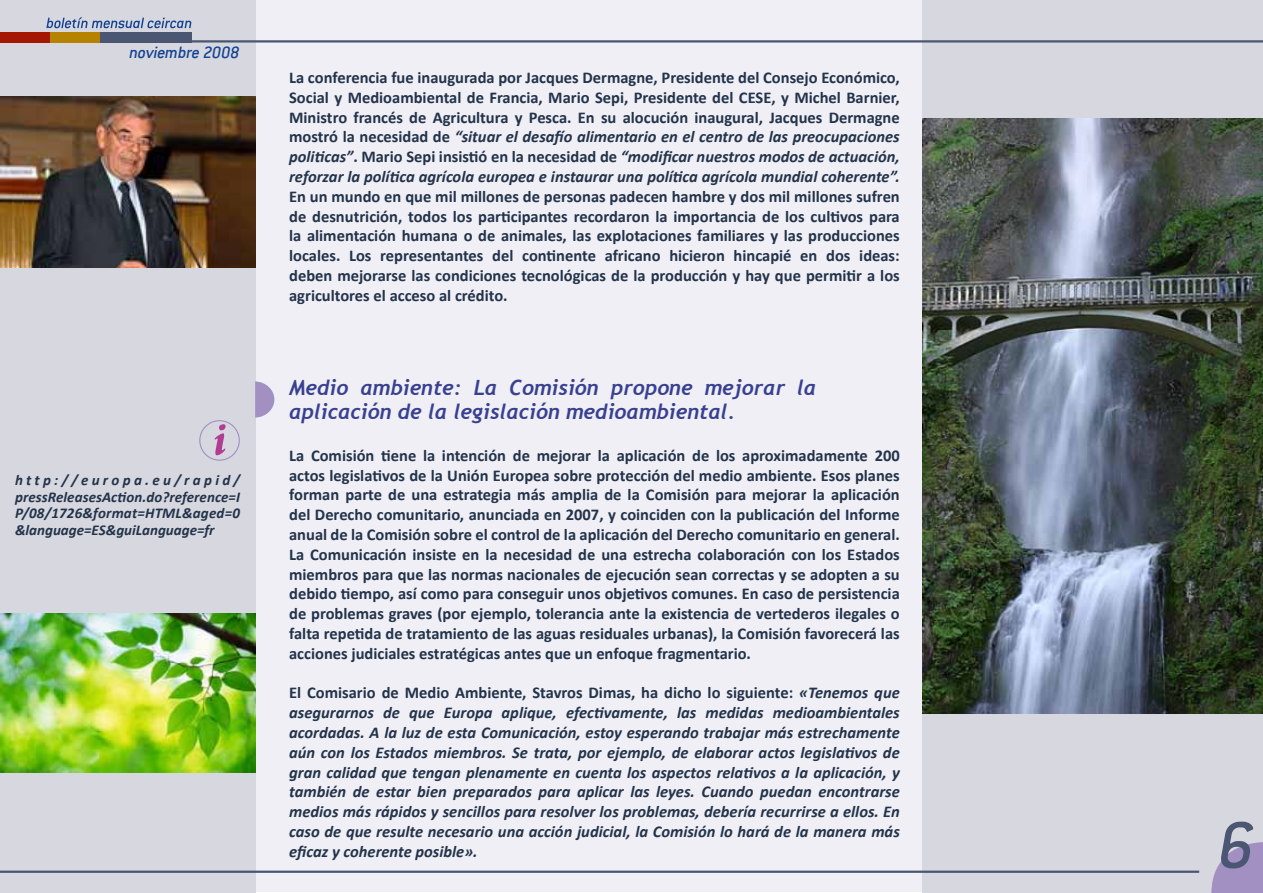
<style>
.page{position:relative;width:1263px;height:893px;background:#fff}
.page>*{position:absolute;margin:0;border:0;box-sizing:border-box;transform-origin:0 0}
.t1{font:italic 500 72px "Conduit ITC";color:#4a5672}
.t2{font:italic 700 21px/23.1px "Trebuchet";color:#384090}
.t3{font:italic 500 18px "Conduit ITC";letter-spacing:-.01em;color:#124392}
.t4{font:700 16.5px/19.8px "Calibri";color:#22334a;text-align:justify}
.t5{font:italic 700 16.5px/19.8px "Calibri";color:#22334a;text-align:justify}
.t6{font:italic 700 15px/16.5px "Calibri";color:#22334a;text-align:justify}
.s1{font-style:italic}
.s2{font-style:normal}
</style>
<div class="page">
<div style="left:0;top:1px;width:1262px;height:891px;background:#f0eff5"></div>
<div style="left:0;top:0;width:255px;height:893px;background:#d7d7df"></div>
<div style="left:923px;top:0;width:340px;height:893px;background:#d7d7df"></div>
<div style="left:0;top:32px;width:50px;height:11px;background:#a41803"></div>
<div style="left:50px;top:32px;width:50px;height:11px;background:#b68300"></div>
<div style="left:100px;top:32px;width:91px;height:11px;background:#4a5672"></div>
<svg style="left:46px;top:17px;width:145px;height:11px"></svg>
<hr style="left:0;top:871px;width:1199px;height:2px;background:#4a5672">
<hr style="left:173px;top:40px;width:1090px;height:3px;background:#4a5672">
<svg style="left:1211px;top:842px;width:52px;height:51px"></svg>
<svg style="left:255px;top:381px;width:19px;height:37px"></svg>
<div style="left:199px;top:420px;width:41px;height:41px;border:1px solid #a290c2;border-radius:50%"></div>
<svg style="left:215px;top:424px;width:11px;height:31px"></svg>
<img style="left:0;top:96px;width:255px;height:171px">
<img style="left:923px;top:118px;width:340px;height:595px">
<img style="left:0;top:614px;width:256px;height:158px">
<p class="t3" style="left:129px;top:42px;width:112px">noviembre 2008</p>
<p class="t6" style="left:15px;top:471px;width:227px">http://europa.eu/rapid/ pressReleasesAction.do?reference=I P/08/1726&amp;format=HTML&amp;aged=0 &amp;language=ES&amp;guiLanguage=fr</p>
<p class="t4" style="left:289px;top:67px;width:612px">La conferencia fue inaugurada por Jacques Dermagne, Presidente del Consejo Económico, Social y Medioambiental de Francia, Mario Sepi, Presidente del CESE, y Michel Barnier, Ministro francés de Agricultura y Pesca. En su alocución inaugural, Jacques Dermagne mostró la necesidad de <span class="s1">“situar el desafío alimentario en el centro de las preocupaciones politicas”</span>. Mario Sepi insistió en la necesidad de <span class="s1">“modificar nuestros modos de actuación, reforzar la política agrícola europea e instaurar una política agrícola mundial coherente”.</span></p>
<p class="t4" style="left:289px;top:186px;width:612px">En un mundo en que mil millones de personas padecen hambre y dos mil millones sufren de desnutrición, todos los participantes recordaron la importancia de los cultivos para la alimentación humana o de animales, las explotaciones familiares y las producciones locales. Los representantes del continente africano hicieron hincapié en dos ideas: deben mejorarse las condiciones tecnológicas de la producción y hay que permitir a los agricultores el acceso al crédito.</p>
<p class="t2" style="left:289px;top:377px;width:529px">Medio ambiente: La Comisión propone mejorar la aplicación de la legislación medioambiental.</p>
<p class="t4" style="left:289px;top:445px;width:612px">La Comisión tiene la intención de mejorar la aplicación de los aproximadamente 200 actos legislativos de la Unión Europea sobre protección del medio ambiente. Esos planes forman parte de una estrategia más amplia de la Comisión para mejorar la aplicación del Derecho comunitario, anunciada en 2007, y coinciden con la publicación del Informe anual de la Comisión sobre el control de la aplicación del Derecho comunitario en general.<br>La Comunicación insiste en la necesidad de una estrecha colaboración con los Estados miembros para que las normas nacionales de ejecución sean correctas y se adopten a su debido tiempo, así como para conseguir unos objetivos comunes. En caso de persistencia de problemas graves (por ejemplo, tolerancia ante la existencia de vertederos ilegales o falta repetida de tratamiento de las aguas residuales urbanas), la Comisión favorecerá las acciones judiciales estratégicas antes que un enfoque fragmentario.</p>
<p class="t5" style="left:289px;top:682px;width:612px"><span class="s2">El Comisario de Medio Ambiente, Stavros Dimas, ha dicho lo siguiente:</span> «Tenemos que asegurarnos de que Europa aplique, efectivamente, las medidas medioambientales acordadas. A la luz de esta Comunicación, estoy esperando trabajar más estrechamente aún con los Estados miembros. Se trata, por ejemplo, de elaborar actos legislativos de gran calidad que tengan plenamente en cuenta los aspectos relativos a la aplicación, y también de estar bien preparados para aplicar las leyes. Cuando puedan encontrarse medios más rápidos y sencillos para resolver los problemas, debería recurrirse a ellos. En caso de que resulte necesario una acción judicial, la Comisión lo hará de la manera más eficaz y coherente posible».</p>
<h1 class="t1" style="left:1219px;top:805px;width:38px">6</h1>
</div>
